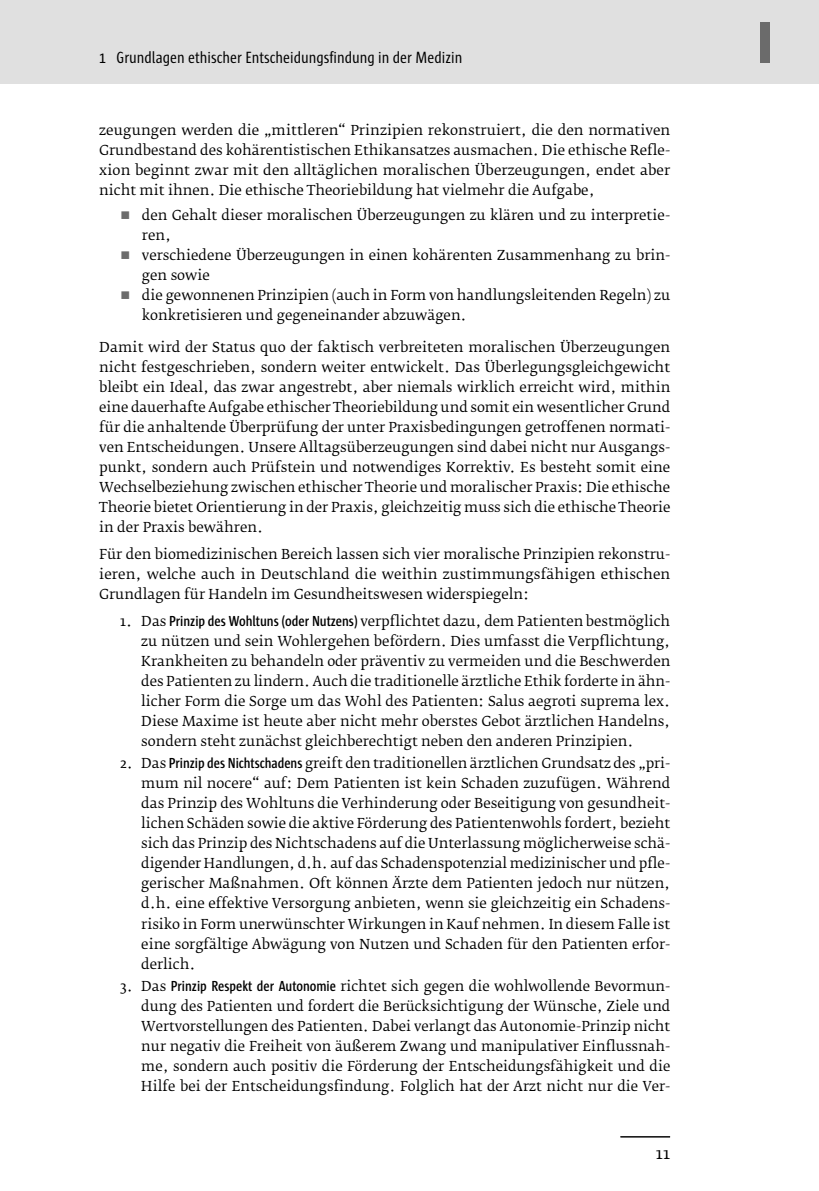
<style>
.page{position:relative;width:819px;height:1191px;background:#fff}
.page>*{position:absolute;margin:0;border:0;box-sizing:border-box;transform-origin:0 0}
.t1{font:800 59.5px "Sun Cd";color:#6b6b6b}
.t2{font:16.62px "Sun Cd";color:#000}
.t3{font:15.75px "Fedra Serif B Pro";color:#000}
.t4{font:13.65px/20.1px "Fedra Serif B Pro";color:#000;text-align:justify}
.s1{font-family:"Sun Cd";font-weight:600;font-size:14.88px}
</style>
<div class="page">
<div style="left:0;top:0;width:819px;height:84px;background:#e0e0e0"></div>
<hr style="left:620px;top:1136px;width:50px;height:1px;background:#000">
<p class="t2" style="left:99px;top:51px;width:364px">1 Grundlagen ethischer Entscheidungs findung in der Medizin</p>
<p class="t4" style="left:99px;top:121px;width:572px">zeugungen werden die „mittleren“ Prinzipien rekonstruiert, die den normativen Grundbestand des kohärentistischen Ethikansatzes ausmachen. Die ethische Refle&shy;xion beginnt zwar mit den alltäglichen moralischen Überzeugungen, endet aber nicht mit ihnen. Die ethische Theoriebildung hat vielmehr die Aufgabe,</p>
<p class="t4" style="left:142px;top:206px;width:530px;text-align:left">den Gehalt dieser moralischen Überzeugungen zu klären und zu interpretie&shy;ren,<br>verschiedene Überzeugungen in einen kohärenten Zusammenhang zu brin&shy;gen sowie<br>die gewonnenen Prinzipien (auch in Form von handlungsleitenden Regeln) zu konkretisieren und gegeneinander abzuwägen.</p>
<p class="t4" style="left:99px;top:338px;width:572px">Damit wird der Status quo der faktisch verbreiteten moralischen Überzeugungen nicht festgeschrieben, sondern weiter entwickelt. Das Überlegungsgleichgewicht bleibt ein Ideal, das zwar angestrebt, aber niemals wirklich erreicht wird, mithin eine dauerhafte Aufgabe ethischer Theoriebildung und somit ein wesentlicher Grund für die anhaltende Überprüfung der unter Praxisbedingungen getroffenen normati&shy;ven Entscheidungen. Unsere Alltagsüberzeugungen sind dabei nicht nur Ausgangs&shy;punkt, sondern auch Prüfstein und notwendiges Korrektiv. Es besteht somit eine Wechselbeziehung zwischen ethischer Theorie und moralischer Praxis: Die ethische Theorie bietet Orientierung in der Praxis, gleichzeitig muss sich die ethische Theorie in der Praxis bewähren.</p>
<p class="t4" style="left:99px;top:545px;width:572px">Für den biomedizinischen Bereich lassen sich vier moralische Prinzipien rekonstru&shy;ieren, welche auch in Deutschland die weithin zustimmungsfähigen ethischen Grundlagen für Handeln im Gesundheitswesen widerspiegeln:</p>
<p class="t4" style="left:141px;top:611px;width:530px;text-indent:-21px">1. Das <span class="s1">Prinzip des Wohltuns (oder Nutzens)</span> verpflichtet dazu, dem Patienten bestmöglich zu nützen und sein Wohlergehen befördern. Dies umfasst die Verpflichtung, Krankheiten zu behandeln oder präventiv zu vermeiden und die Beschwerden des Patienten zu lindern. Auch die traditionelle ärztliche Ethik forderte in ähn&shy;licher Form die Sorge um das Wohl des Patienten: Salus aegroti suprema lex.<br>Diese Maxime ist heute aber nicht mehr oberstes Gebot ärztlichen Handelns, sondern steht zunächst gleichberechtigt neben den anderen Prinzipien.</p>
<p class="t4" style="left:141px;top:754px;width:530px;text-indent:-21px">2. Das <span class="s1">Prinzip des Nichtschadens</span> greift den traditionellen ärztlichen Grundsatz des „pri&shy;mum nil nocere“ auf: Dem Patienten ist kein Schaden zuzufügen. Während das Prinzip des Wohltuns die Verhinderung oder Beseitigung von gesundheit&shy;lichen Schäden sowie die aktive Förderung des Patientenwohls fordert, bezieht sich das Prinzip des Nichtschadens auf die Unterlassung möglicherweise schä&shy;digender Handlungen, d.h. auf das Schadenspotenzial medizinischer und pfle&shy;gerischer Maßnahmen. Oft können Ärzte dem Patienten jedoch nur nützen, d.h. eine effektive Versorgung anbieten, wenn sie gleichzeitig ein Schadens&shy;risiko in Form unerwünschter Wirkungen in Kauf nehmen. In diesem Falle ist eine sorgfältige Abwägung von Nutzen und Schaden für den Patienten erfor&shy;derlich.</p>
<p class="t4" style="left:141px;top:976px;width:530px;text-indent:-21px">3. Das <span class="s1">Prinzip Respekt der Autonomie</span> richtet sich gegen die wohlwollende Bevormun&shy;dung des Patienten und fordert die Berücksichtigung der Wünsche, Ziele und Wertvorstellungen des Patienten. Dabei verlangt das Autonomie-Prinzip nicht nur negativ die Freiheit von äußerem Zwang und manipulativer Einflussnah&shy;me, sondern auch positiv die Förderung der Entscheidungsfähigkeit und die Hilfe bei der Entscheidungsfindung. Folglich hat der Arzt nicht nur die Ver-</p>
<p class="t3" style="left:656px;top:1146px;width:16px">11</p>
<h1 class="t1" style="left:757px;top:21px;width:17px">I</h1>
</div>
